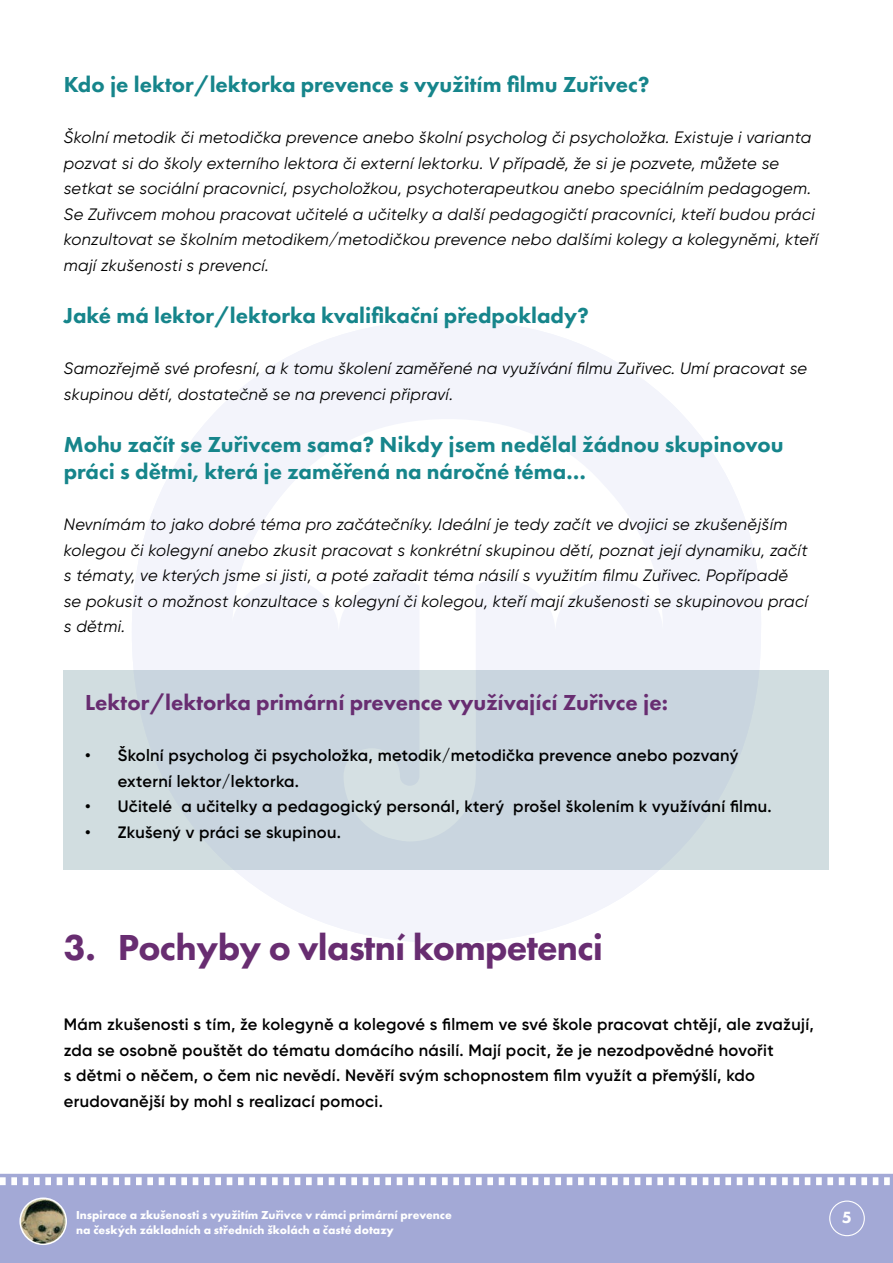
<style>
.page{position:relative;width:893px;height:1263px;background:#fff}
.page>*{position:absolute;margin:0;border:0;box-sizing:border-box;transform-origin:0 0}
.t1{font:800 37.5px "Futura PT";letter-spacing:-.02em;color:#682d71}
.t2{font:800 22.5px/27px "Futura PT";color:#16858b}
.t3{font:800 22.5px "Futura PT";color:#682d71}
.t4{font:800 16.8px "Futura PT";color:#fff}
.t5{font:italic 16.5px/25.5px "Gilroy";letter-spacing:.02em;color:#000}
.t6{font:600 16.5px/25.5px "Gilroy";letter-spacing:.02em;color:#000}
.t7{font:700 12px/14.4px "Futura PT";color:#fff}
</style>
<div class="page">
<div style="left:64px;top:670px;width:765px;height:200px;background:#d1dde0"></div>
<svg style="left:132px;top:320px;width:629px;height:623px"></svg>
<div style="left:0;top:1174px;width:893px;height:89px;background:#a3a9d6"></div>
<img style="left:20px;top:1198px;width:46px;height:46px;border-radius:23px">
<div style="left:19px;top:1197px;width:48px;height:48px;border:2px solid #fff;border-radius:50%"></div>
<div style="left:829px;top:1200px;width:36px;height:36px;border:1px solid #fff;border-radius:50%"></div>
<h2 class="t2" style="left:64px;top:71px;width:587px">Kdo je lektor/lektorka prevence s využitím filmu Zuřivec?</h2>
<p class="t5" style="left:64px;top:125px;width:756px">Školní metodik či metodička prevence anebo školní psycholog či psycholožka. Existuje i varianta pozvat si do školy externího lektora či externí lektorku. V případě, že si je pozvete, můžete se setkat se sociální pracovnicí, psycholožkou, psychoterapeutkou anebo speciálním pedagogem.<br>Se Zuřivcem mohou pracovat učitelé a učitelky a další pedagogičtí pracovníci, kteří budou práci konzultovat se školním metodikem/metodičkou prevence nebo dalšími kolegy a kolegyněmi, kteří mají zkušenosti s prevencí.</p>
<h2 class="t2" style="left:64px;top:302px;width:527px">Jaké má lektor/lektorka kvalifikační předpoklady?</h2>
<p class="t5" style="left:64px;top:356px;width:745px">Samozřejmě své profesní, a k tomu školení zaměřené na využívání filmu Zuřivec. Umí pracovat se skupinou dětí, dostatečně se na prevenci připraví.</p>
<h2 class="t2" style="left:64px;top:431px;width:721px">Mohu začít se Zuřivcem sama? Nikdy jsem nedělal žádnou skupinovou práci s dětmi, která je zaměřená na náročné téma…</h2>
<p class="t5" style="left:64px;top:512px;width:746px">Nevnímám to jako dobré téma pro začátečníky. Ideální je tedy začít ve dvojici se zkušenějším kolegou či kolegyní anebo zkusit pracovat s konkrétní skupinou dětí, poznat její dynamiku, začít s tématy, ve kterých jsme si jisti, a poté zařadit téma násilí s využitím filmu Zuřivec. Popřípadě se pokusit o možnost konzultace s kolegyní či kolegou, kteří mají zkušenosti se skupinovou prací s dětmi.</p>
<h2 class="t3" style="left:85px;top:689px;width:584px">Lektor/lektorka primární prevence využívající Zuřivce je:</h2>
<p class="t6" style="left:118px;top:743px;width:622px;text-indent:-33px">• Školní psycholog či psycholožka, metodik/metodička prevence anebo pozvaný externí lektor/lektorka.</p>
<p class="t6" style="left:85px;top:794px;width:688px">• Učitelé a učitelky a pedagogický personál, který prošel školením k využívání filmu.</p>
<p class="t6" style="left:85px;top:819px;width:257px">• Zkušený v práci se skupinou.</p>
<h1 class="t1" style="left:64px;top:923px;width:541px">3. Pochyby o vlastní kompetenci</h1>
<p class="t6" style="left:64px;top:1011px;width:752px">Mám zkušenosti s tím, že kolegyně a kolegové s filmem ve své škole pracovat chtějí, ale zvažují, zda se osobně pouštět do tématu domácího násilí. Mají pocit, že je nezodpovědné hovořit<br>s dětmi o něčem, o čem nic nevědí. Nevěří svým schopnostem film využít a přemýšlí, kdo erudovanější by mohl s realizací pomoci.</p>
<p class="t7" style="left:76px;top:1208px;width:377px">Inspirace a zkušenosti s využitím Zuřivce v rámci primární prevence na českých základních a středních školách a časté dotazy</p>
<p class="t4" style="left:842px;top:1207px;width:12px">5</p>
</div>
